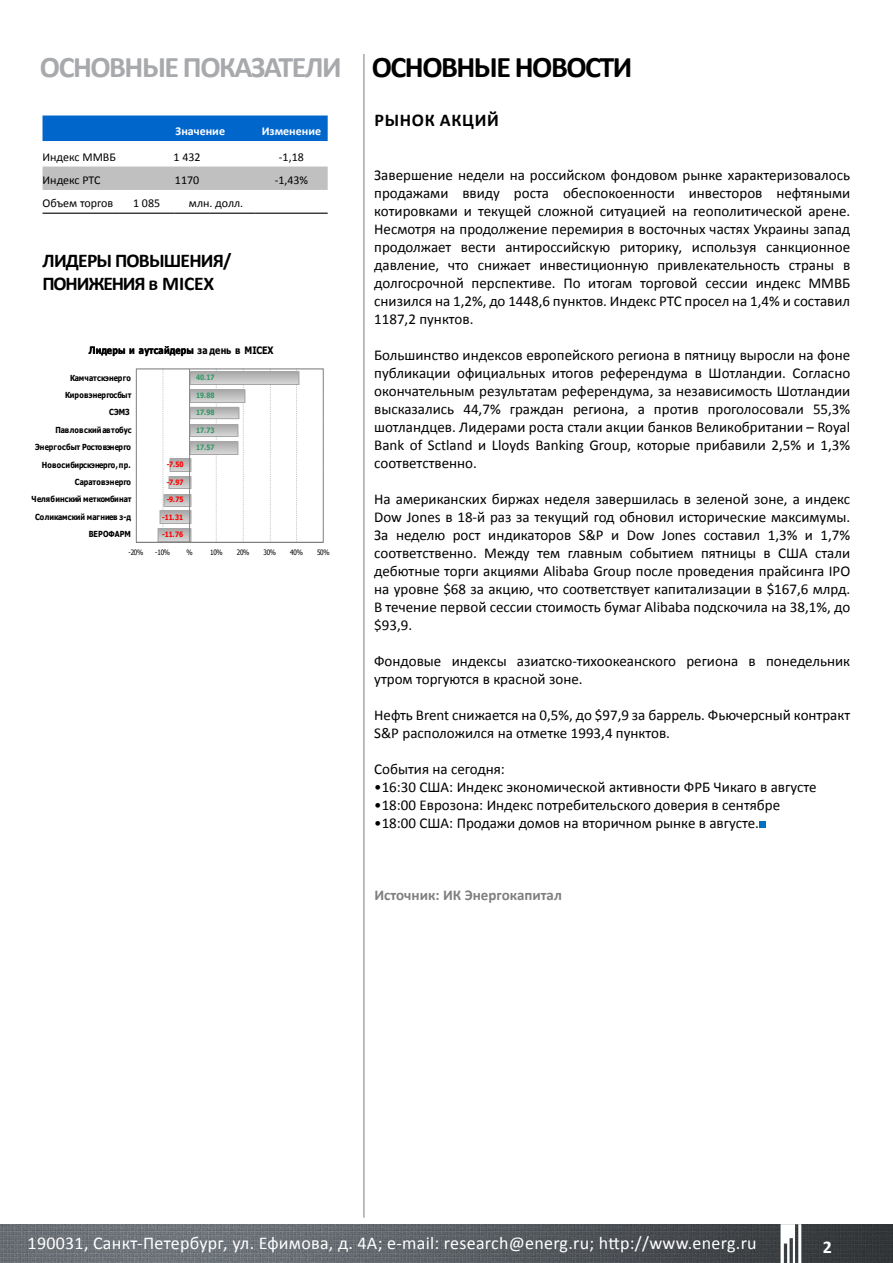
<style>
.page{position:relative;width:893px;height:1263px;background:#fff}
.page>*{position:absolute;margin:0;border:0;box-sizing:border-box;transform-origin:0 0}
.t1{font:700 30px "Calibri";letter-spacing:-.05em;color:#a7a9ac}
.t2{font:700 19.5px/23.4px "Calibri";letter-spacing:-.04em;color:#000}
.t3{font:18px "Calibri";letter-spacing:.015em;color:#fff}
.t4{font:700 18px "Calibri";color:#000}
.t5{font:700 18px "Calibri";color:#fff}
.t6{font:15px/18px "Calibri";color:#000;text-align:justify}
.t7{font:700 15px "Calibri";color:#808080}
.t8{font:12px "Calibri";color:#000}
.t9{font:700 12px "Calibri";color:#fff}
.t10{font:700 10.2px "Tahoma";letter-spacing:.01em;color:#000;scale:.86 1}
.t11{font:700 8.4px "Tahoma";letter-spacing:.015em;color:#000;scale:.86 1}
.t12{font:700 7.35px "Tahoma";letter-spacing:-.01em;color:#f00;scale:.86 1}
.t13{font:700 7.35px "Tahoma";letter-spacing:-.01em;color:#396;scale:.86 1}
.t14{font:7.35px "Tahoma";letter-spacing:-.045em;color:#000;scale:.86 1}
.s1{color:#000}
</style>
<div class="page">
<img style="left:0;top:1224px;width:893px;height:39px">
<hr style="left:363px;top:54px;width:2px;height:1163px;background:#a7a9ac">
<div style="left:759px;top:821px;width:7px;height:7px;background:#0070c0"></div>
<svg style="left:781px;top:1224px;width:20px;height:39px"></svg>
<div style="left:43px;top:116px;width:285px;height:25px;background:#06c"></div>
<div style="left:43px;top:167px;width:285px;height:23px;background:#c0c0c0"></div>
<hr style="left:43px;top:213px;width:76px;height:1px;background:#000">
<hr style="left:119px;top:213px;width:55px;height:1px;background:#000">
<hr style="left:174px;top:213px;width:81px;height:1px;background:#000">
<hr style="left:255px;top:213px;width:73px;height:1px;background:#000">
<svg style="left:163px;top:370px;width:1px;height:157px"></svg>
<svg style="left:270px;top:370px;width:1px;height:170px"></svg>
<svg style="left:296px;top:370px;width:1px;height:170px"></svg>
<div style="left:136px;top:368px;width:188px;height:175px;border:1px solid #7f7f7f"></div>
<svg style="left:213px;top:368px;width:5px;height:174px"></svg>
<svg style="left:243px;top:368px;width:3px;height:174px"></svg>
<img style="left:158px;top:528px;width:34px;height:14px">
<img style="left:159px;top:510px;width:33px;height:15px">
<img style="left:163px;top:493px;width:29px;height:14px">
<img style="left:168px;top:476px;width:24px;height:13px">
<img style="left:170px;top:458px;width:22px;height:14px">
<img style="left:190px;top:440px;width:49px;height:15px">
<img style="left:190px;top:424px;width:49px;height:14px">
<img style="left:190px;top:406px;width:50px;height:14px">
<img style="left:190px;top:388px;width:55px;height:15px">
<img style="left:190px;top:371px;width:109px;height:15px">
<hr style="left:136px;top:542px;width:187px;height:1px;background:#808080">
<hr style="left:189px;top:369px;width:1px;height:173px;background:#808080">
<h1 class="t1" style="left:40px;top:47px;width:594px">ОСНОВНЫЕ ПОКАЗАТЕЛИ <span class="s1">ОСНОВНЫЕ НОВОСТИ</span></h1>
<p class="t9" style="left:176px;top:123px;width:51px">Значение</p>
<p class="t9" style="left:262px;top:123px;width:61px">Изменение</p>
<p class="t8" style="left:43px;top:149px;width:75px">Индекс ММВБ</p>
<p class="t8" style="left:174px;top:149px;width:29px">1 432</p>
<p class="t8" style="left:279px;top:149px;width:26px">-1,18</p>
<p class="t8" style="left:43px;top:172px;width:59px">Индекс РТС</p>
<p class="t8" style="left:175px;top:172px;width:26px">1170</p>
<p class="t8" style="left:275px;top:172px;width:35px">-1,43%</p>
<p class="t8" style="left:43px;top:196px;width:72px">Объем торгов</p>
<p class="t8" style="left:133px;top:196px;width:29px">1 085</p>
<p class="t8" style="left:189px;top:196px;width:56px">млн. долл.</p>
<h2 class="t2" style="left:43px;top:248px;width:191px">ЛИДЕРЫ ПОВЫШЕНИЯ/<br>ПОНИЖЕНИЯ в MICEX</h2>
<p class="t10" style="left:89px;top:343px;width:217px">Лидеры и аутсайдеры за день в MICEX</p>
<p class="t11" style="left:70px;top:372px;width:72px">Камчатскэнерго</p>
<p class="t13" style="left:196px;top:373px;width:23px">40.17</p>
<p class="t11" style="left:65px;top:389px;width:79px">Кировэнергосбыт</p>
<p class="t13" style="left:196px;top:390px;width:23px">19.88</p>
<p class="t11" style="left:109px;top:406px;width:25px">СЭМЗ</p>
<p class="t13" style="left:196px;top:407px;width:23px">17.98</p>
<p class="t11" style="left:55px;top:424px;width:90px">Павловский автобус</p>
<p class="t13" style="left:196px;top:425px;width:23px">17.73</p>
<p class="t11" style="left:35px;top:441px;width:113px">Энергосбыт Ростовэнерго</p>
<p class="t13" style="left:196px;top:442px;width:23px">17.57</p>
<p class="t11" style="left:42px;top:458px;width:105px">Новосибирскэнерго, пр.</p>
<p class="t12" style="left:167px;top:459px;width:21px">-7.50</p>
<p class="t11" style="left:75px;top:476px;width:67px">Саратовэнерго</p>
<p class="t12" style="left:167px;top:477px;width:21px">-7.97</p>
<p class="t11" style="left:32px;top:493px;width:118px">Челябинский меткомбинат</p>
<p class="t12" style="left:167px;top:494px;width:21px">-9.75</p>
<p class="t11" style="left:35px;top:511px;width:113px">Соликамский магниев з-д</p>
<p class="t12" style="left:162px;top:512px;width:26px">-11.31</p>
<p class="t11" style="left:89px;top:528px;width:51px">ВЕРОФАРМ</p>
<p class="t12" style="left:162px;top:529px;width:26px">-11.76</p>
<p class="t14" style="left:128px;top:547px;width:19px">-20%</p>
<p class="t14" style="left:155px;top:547px;width:19px">-10%</p>
<p class="t14" style="left:187px;top:547px;width:9px">%</p>
<p class="t14" style="left:210px;top:547px;width:16px">10%</p>
<p class="t14" style="left:237px;top:547px;width:16px">20%</p>
<p class="t14" style="left:264px;top:547px;width:16px">30%</p>
<p class="t14" style="left:290px;top:547px;width:16px">40%</p>
<p class="t14" style="left:317px;top:547px;width:16px">50%</p>
<p class="t4" style="left:375px;top:109px;width:13px">рынок</p>
<p class="t4" style="left:440px;top:109px;width:13px">акций</p>
<p class="t6" style="left:374px;top:166px;width:478px">Завершение недели на российском фондовом рынке характеризовалось продажами ввиду роста обеспокоенности инвесторов нефтяными котировками и текущей сложной ситуацией на геополитической арене.<br>Несмотря на продолжение перемирия в восточных частях Украины запад продолжает вести антироссийскую риторику, используя санкционное давление, что снижает инвестиционную привлекательность страны в долгосрочной перспективе. По итогам торговой сессии индекс ММВБ снизился на 1,2%, до 1448,6 пунктов. Индекс РТС просел на 1,4% и составил 1187,2 пунктов.</p>
<p class="t6" style="left:374px;top:346px;width:478px">Большинство индексов европейского региона в пятницу выросли на фоне публикации официальных итогов референдума в Шотландии. Согласно окончательным результатам референдума, за независимость Шотландии высказались 44,7% граждан региона, а против проголосовали 55,3% шотландцев. Лидерами роста стали акции банков Великобритании – Royal Bank of Sctland и Lloyds Banking Group, которые прибавили 2,5% и 1,3% соответственно.</p>
<p class="t6" style="left:374px;top:490px;width:478px">На американских биржах неделя завершилась в зеленой зоне, а индекс Dow Jones в 18-й раз за текущий год обновил исторические максимумы.<br>За неделю рост индикаторов S&amp;P и Dow Jones составил 1,3% и 1,7% соответственно. Между тем главным событием пятницы в США стали дебютные торги акциями Alibaba Group после проведения прайсинга IPO на уровне $68 за акцию, что соответствует капитализации в $167,6 млрд.<br>В течение первой сессии стоимость бумаг Alibaba подскочила на 38,1%, до $93,9.</p>
<p class="t6" style="left:374px;top:652px;width:478px">Фондовые индексы азиатско-тихоокеанского региона в понедельник утром торгуются в красной зоне.</p>
<p class="t6" style="left:374px;top:706px;width:478px">Нефть Brent снижается на 0,5%, до $97,9 за баррель. Фьючерсный контракт<br>S&amp;P расположился на отметке 1993,4 пунктов.</p>
<p class="t6" style="left:374px;top:760px;width:132px">События на сегодня:</p>
<p class="t6" style="left:374px;top:778px;width:444px">•16:30 США: Индекс экономической активности ФРБ Чикаго в августе</p>
<p class="t6" style="left:374px;top:796px;width:407px">•18:00 Еврозона: Индекс потребительского доверия в сентябре</p>
<p class="t6" style="left:374px;top:814px;width:386px">•18:00 США: Продажи домов на вторичном рынке в августе.</p>
<p class="t7" style="left:374px;top:885px;width:189px">Источник: ИК Энергокапитал</p>
<p class="t3" style="left:28px;top:1232px;width:730px">190031, Санкт-Петербург, ул. Ефимова, д. 4А; e-mail: research@energ.ru; http://www.energ.ru</p>
<p class="t5" style="left:823px;top:1235px;width:11px">2</p>
</div>
